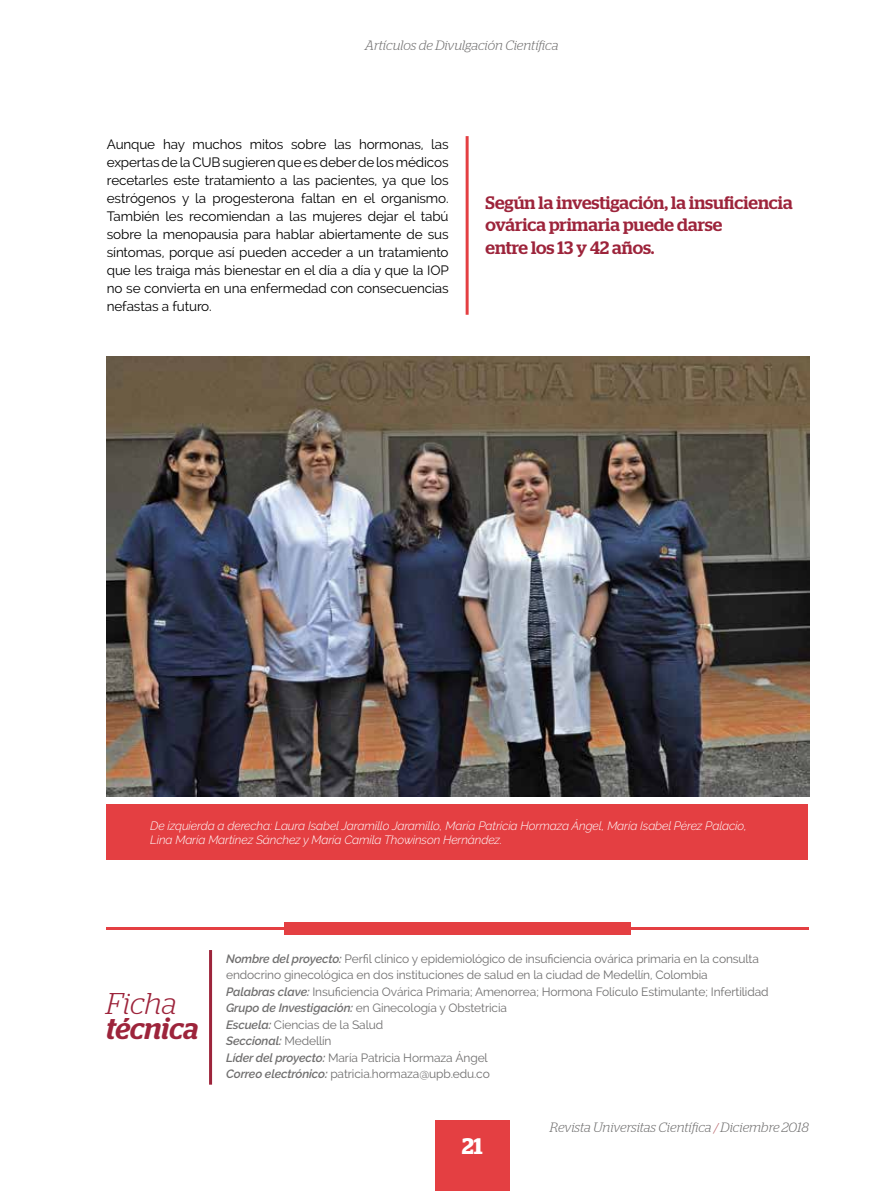
<style>
.page{position:relative;width:893px;height:1191px;background:#fff}
.page>*{position:absolute;margin:0;border:0;box-sizing:border-box;transform-origin:0 0}
.t1{font:italic 500 30px "Stag";color:#9d243b}
.t2{font:italic 300 30px "Stag";color:#9d243b}
.t3{font:600 22.5px "Stag";color:#fff}
.t4{font:500 18px/22.5px "Stag";color:#9d243b}
.t5{font:13.5px/18px "Raleway";letter-spacing:-.01em;color:#000;text-align:justify}
.t6{font:italic 300 13.5px "Stag";color:#706f6f}
.t7{font:12px/16.5px "Raleway";letter-spacing:-.01em;color:#706f6f}
.t8{font:italic 300 12px/13.5px "Raleway";letter-spacing:-.01em;color:#fff}
.s1{font-weight:600;font-style:italic}
.s2{color:#b76268}
</style>
<div class="page">
<div style="left:435px;top:1120px;width:75px;height:71px;background:#e43f42"></div>
<hr style="left:106px;top:927px;width:703px;height:2px;background:#e43f42">
<div style="left:284px;top:921px;width:347px;height:13px;background:#e43f42"></div>
<hr style="left:209px;top:950px;width:3px;height:134px;background:#9d243b">
<img style="left:106px;top:356px;width:703px;height:440px">
<hr style="left:466px;top:136px;width:3px;height:179px;background:#e43f42">
<div style="left:106px;top:804px;width:702px;height:56px;background:#e43f42"></div>
<p class="t6" style="left:365px;top:37px;width:195px">Artículos de Divulgación Científica</p>
<p class="t5" style="left:107px;top:135px;width:344px">Aunque hay muchos mitos sobre las hormonas, las expertas de la CUB sugieren que es deber de los médicos recetarles este tratamiento a las pacientes, ya que los estrógenos y la progesterona faltan en el organismo.<br>También les recomiendan a las mujeres dejar el tabú sobre la menopausia para hablar abiertamente de sus síntomas, porque así pueden acceder a un tratamiento que les traiga más bienestar en el día a día y que la IOP no se convierta en una enfermedad con consecuencias nefastas a futuro.</p>
<h3 class="t4" style="left:486px;top:191px;width:309px">Según la investigación, la insuficiencia ovárica primaria puede darse<br>entre los 13 y 42 años.</h3>
<p class="t8" style="left:150px;top:819px;width:598px">De izquierda a derecha: Laura Isabel Jaramillo Jaramillo, María Patricia Hormaza Ángel, María Isabel Pérez Palacio,<br>Lina María Martínez Sánchez y María Camila Thowinson Hernández.</p>
<h1 class="t2" style="left:106px;top:986px;width:72px">Ficha</h1>
<h1 class="t1" style="left:106px;top:1011px;width:94px">técnica</h1>
<p class="t7" style="left:226px;top:950px;width:544px"><span class="s1">Nombre del proyecto:</span> Perfil clínico y epidemiológico de insuficiencia ovárica primaria en la consulta endocrino ginecológica en dos instituciones de salud en la ciudad de Medellín, Colombia<br><span class="s1">Palabras clave:</span> Insuficiencia Ovárica Primaria; Amenorrea; Hormona Folículo Estimulante; Infertilidad <span class="s1">Grupo de Investigación:</span> en Ginecología y Obstetricia<br><span class="s1">Escuela:</span> Ciencias de la Salud<br><span class="s1">Seccional:</span> Medellín<br><span class="s1">Líder del proyecto:</span> María Patricia Hormaza Ángel<br><span class="s1">Correo electrónico:</span> patricia.hormaza@upb.edu.co</p>
<h2 class="t3" style="left:462px;top:1132px;width:22px">21</h2>
<p class="t6" style="left:550px;top:1119px;width:261px">Revista Universitas Científica <span class="s2">/</span> Diciembre 2018</p>
</div>
